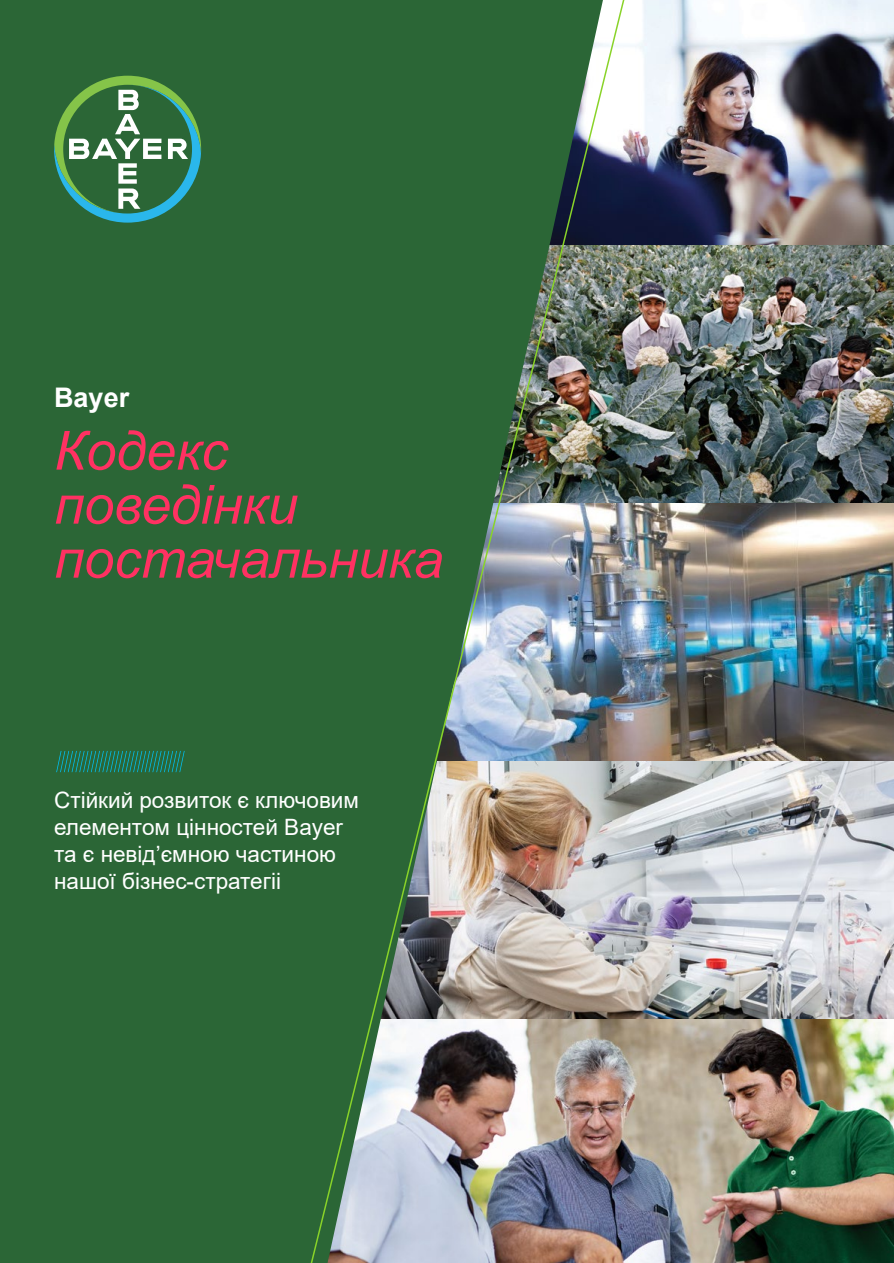
<style>
.page{position:relative;width:894px;height:1263px;background:#fff}
.page>*{position:absolute;margin:0;border:0;box-sizing:border-box;transform-origin:0 0}
.t1{font:italic 54px/54px "Arial";color:#ff3162}
.t2{font:700 27px "Arial";color:#fff}
.t3{font:22.5px/27px "Arial";color:#fff}
</style>
<div class="page">
<img style="left:628px;top:1018px;width:265px;height:245px">
<img style="left:628px;top:760px;width:265px;height:258px">
<img style="left:628px;top:503px;width:265px;height:257px">
<img style="left:628px;top:245px;width:265px;height:257px">
<img style="left:628px;top:0;width:265px;height:245px">
<div style="left:0;top:0;width:306px;height:1263px;background:#2b6636"></div>
<img style="left:306px;top:0;width:322px;height:1263px">
<svg style="left:54px;top:76px;width:147px;height:147px;background:#4a865d"></svg>
<svg style="left:54px;top:751px;width:130px;height:21px;background:#22775a"></svg>
<p class="t2" style="left:54px;top:378px;width:77px">Bayer</p>
<h1 class="t1" style="left:54px;top:424px;width:391px">Кодекс поведінки постачальника</h1>
<p class="t3" style="left:54px;top:787px;width:306px">Стійкий розвиток є ключовим елементом цінностей Bayer та є невід’ємною частиною нашої бізнес-стратегіі</p>
</div>
